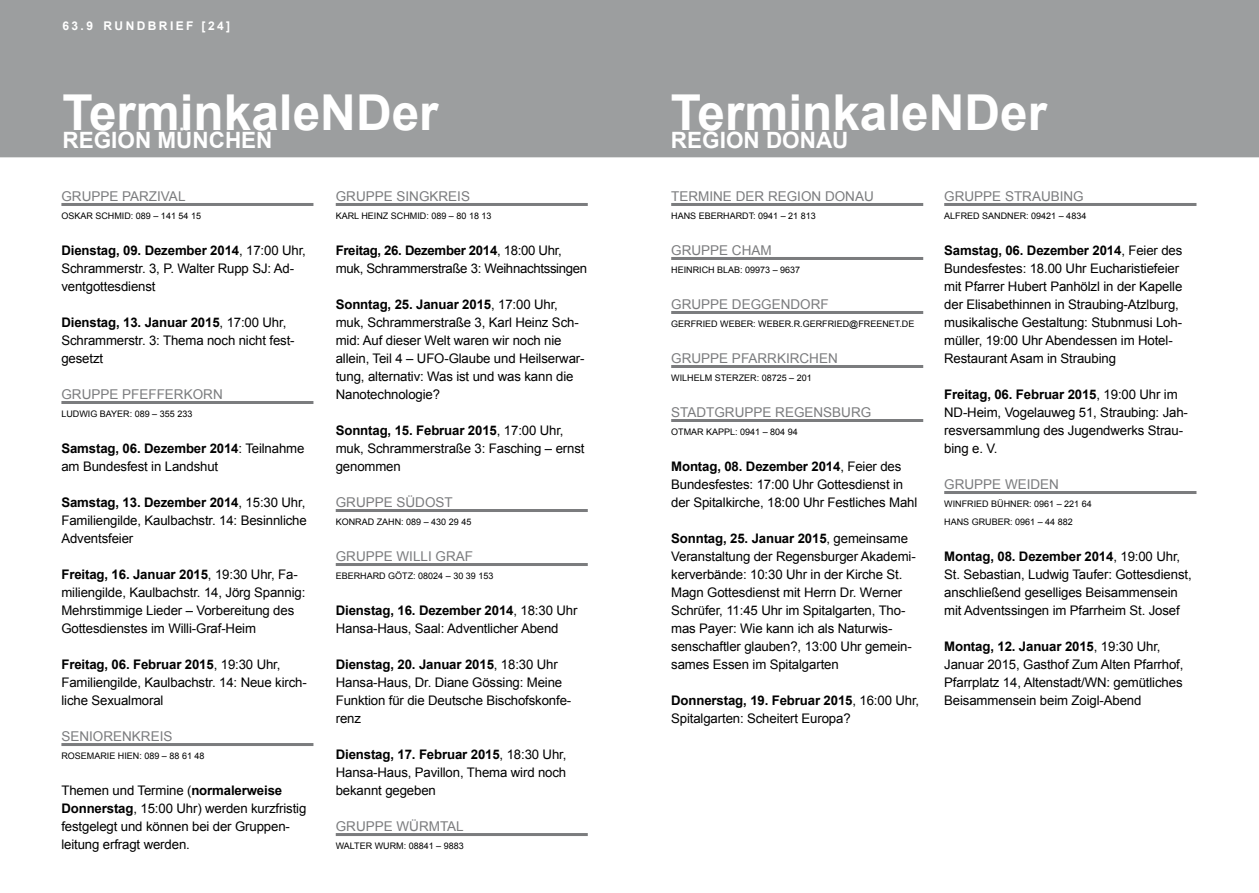
<style>
.page{position:relative;width:1259px;height:893px;background:#fff}
.page>*{position:absolute;margin:0;border:0;box-sizing:border-box;transform-origin:0 0}
.t1{font:700 49.5px "Arial";color:#fff}
.t2{font:700 22.5px "Arial";color:#fff}
.t3{font:13.5px "Arial";color:#7b7c7e}
.t4{font:13.2px/18px "Arial";letter-spacing:-.01em;color:#000}
.t5{font:700 12px "Arial";letter-spacing:.2em;color:#fff}
.t6{font:9px "Arial";color:#000}
.s1{font-weight:700}
</style>
<div class="page">
<hr style="left:671px;top:203px;width:252px;height:3px;background:#7b7c7e">
<hr style="left:671px;top:257px;width:252px;height:3px;background:#7b7c7e">
<hr style="left:671px;top:311px;width:252px;height:3px;background:#7b7c7e">
<hr style="left:671px;top:365px;width:252px;height:3px;background:#7b7c7e">
<hr style="left:671px;top:419px;width:252px;height:3px;background:#7b7c7e">
<div style="left:0;top:0;width:1259px;height:157px;background:#9c9e9f"></div>
<hr style="left:61px;top:203px;width:252px;height:3px;background:#7b7c7e">
<hr style="left:61px;top:401px;width:252px;height:3px;background:#7b7c7e">
<hr style="left:61px;top:743px;width:252px;height:3px;background:#7b7c7e">
<hr style="left:336px;top:203px;width:252px;height:3px;background:#7b7c7e">
<hr style="left:336px;top:509px;width:252px;height:3px;background:#7b7c7e">
<hr style="left:336px;top:563px;width:252px;height:3px;background:#7b7c7e">
<hr style="left:336px;top:833px;width:252px;height:3px;background:#7b7c7e">
<hr style="left:944px;top:203px;width:252px;height:3px;background:#7b7c7e">
<hr style="left:944px;top:491px;width:252px;height:3px;background:#7b7c7e">
<p class="t5" style="left:62px;top:17px;width:169px">63.9 RU ndb rief [24]</p>
<h1 class="t1" style="left:62px;top:79px;width:378px">TerminkaleNDer</h1>
<h2 class="t2" style="left:62px;top:125px;width:211px">Region München</h2>
<p class="t3" style="left:61px;top:187px;width:126px">GRUPPE PARZIVAL</p>
<p class="t6" style="left:61px;top:210px;width:14px">Oskar</p>
<p class="t6" style="left:95px;top:210px;width:14px">Schm</p>
<p class="t6" style="left:122px;top:210px;width:81px">id: 089 – 141 54 15</p>
<p class="t4" style="left:61px;top:241px;width:246px"><span class="s1">Dienstag, 09. Dezember 2014</span>, 17:00 Uhr,<br>Schrammerstr. 3, P. Walter Rupp SJ: Ad&shy;ventgottesdienst</p>
<p class="t4" style="left:61px;top:313px;width:235px"><span class="s1">Dienstag, 13. Januar 2015</span>, 17:00 Uhr,<br>Schrammerstr. 3: Thema noch nicht fest&shy;gesetzt</p>
<p class="t3" style="left:61px;top:385px;width:163px">GRUPPE PFEFFERKORN</p>
<p class="t6" style="left:61px;top:408px;width:13px">Ludw</p>
<p class="t6" style="left:88px;top:408px;width:106px">ig Bayer: 089 – 355 233</p>
<p class="t4" style="left:61px;top:439px;width:244px"><span class="s1">Samstag, 06. Dezember 2014</span>: Teilnahme am Bundesfest in Landshut</p>
<p class="t4" style="left:61px;top:493px;width:247px;text-align:justify"><span class="s1">Samstag, 13. Dezember 2014</span>, 15:30 Uhr, Familiengilde, Kaulbachstr. 14: Besinnliche Adventsfeier</p>
<p class="t4" style="left:61px;top:565px;width:245px"><span class="s1">Freitag, 16. Januar 2015</span>, 19:30 Uhr, Fa&shy;miliengilde, Kaulbachstr. 14, Jörg Spannig:<br>Mehrstimmige Lieder – Vorbereitung des Gottesdienstes im Willi-Graf-Heim</p>
<p class="t4" style="left:61px;top:655px;width:247px"><span class="s1">Freitag, 06. Februar 2015</span>, 19:30 Uhr,<br>Familiengilde, Kaulbachstr. 14: Neue kirch&shy;liche Sexualmoral</p>
<p class="t3" style="left:61px;top:727px;width:113px">SENIORENKREIS</p>
<p class="t6" style="left:61px;top:750px;width:14px">Rosemar</p>
<p class="t6" style="left:107px;top:750px;width:99px">ie Hien: 089 – 88 61 48</p>
<p class="t4" style="left:61px;top:781px;width:246px">Themen und Termine (<span class="s1">normalerweise Donnerstag</span>, 15:00 Uhr) werden kurzfristig festgelegt und können bei der Gruppen&shy;leitung erfragt werden.</p>
<p class="t3" style="left:336px;top:187px;width:136px">GRUPPE SI NGKREIS</p>
<p class="t6" style="left:336px;top:210px;width:13px">Karl</p>
<p class="t6" style="left:361px;top:210px;width:43px">Heinz Schm</p>
<p class="t6" style="left:417px;top:210px;width:76px">id: 089 – 80 18 13</p>
<p class="t4" style="left:336px;top:241px;width:253px"><span class="s1">Freitag, 26. Dezember 2014</span>, 18:00 Uhr, muk, Schrammerstraße 3: Weihnachtssingen</p>
<p class="t4" style="left:336px;top:295px;width:250px"><span class="s1">Sonntag, 25. Januar 2015</span>, 17:00 Uhr, muk, Schrammerstraße 3, Karl Heinz Sch&shy;mid: Auf dieser Welt waren wir noch nie allein, Teil 4 – UFO-Glaube und Heilserwar&shy;tung, alternativ: Was ist und was kann die Nanotechnologie?</p>
<p class="t4" style="left:336px;top:421px;width:250px"><span class="s1">Sonntag, 15. Februar 2015</span>, 17:00 Uhr, muk, Schrammerstraße 3: Fasching – ernst genommen</p>
<p class="t3" style="left:336px;top:493px;width:119px">GRUPPE SÜDOST</p>
<p class="t6" style="left:336px;top:516px;width:14px">Konrad</p>
<p class="t6" style="left:377px;top:516px;width:13px">Zahn</p>
<p class="t6" style="left:401px;top:516px;width:72px">: 089 – 430 29 45</p>
<p class="t3" style="left:336px;top:547px;width:139px">GRUPPE WI LLI GRAF</p>
<p class="t6" style="left:336px;top:570px;width:14px">Eberhard</p>
<p class="t6" style="left:388px;top:570px;width:14px">Götz</p>
<p class="t6" style="left:413px;top:570px;width:82px">: 08024 – 30 39 153</p>
<p class="t4" style="left:336px;top:601px;width:243px"><span class="s1">Dienstag, 16. Dezember 2014</span>, 18:30 Uhr<br>Hansa-Haus, Saal: Adventlicher Abend</p>
<p class="t4" style="left:336px;top:655px;width:237px"><span class="s1">Dienstag, 20. Januar 2015</span>, 18:30 Uhr<br>Hansa-Haus, Dr. Diane Gössing: Meine<br>Funktion für die Deutsche Bischofskonfe&shy;renz</p>
<p class="t4" style="left:336px;top:745px;width:232px;text-align:justify"><span class="s1">Dienstag, 17. Februar 2015</span>, 18:30 Uhr, Hansa-Haus, Pavillon, Thema wird noch bekannt gegeben</p>
<p class="t3" style="left:336px;top:817px;width:130px">GRUPPE WÜRMTAL</p>
<p class="t6" style="left:336px;top:840px;width:15px">Walter</p>
<p class="t6" style="left:375px;top:840px;width:16px">Wurm</p>
<p class="t6" style="left:404px;top:840px;width:62px">: 08841 – 9883</p>
<h1 class="t1" style="left:671px;top:79px;width:378px">TerminkaleNDer</h1>
<h2 class="t2" style="left:671px;top:125px;width:179px">Reg ion Donau</h2>
<p class="t3" style="left:671px;top:187px;width:204px">TERMI NE DER REGION DONAU</p>
<p class="t6" style="left:671px;top:210px;width:14px">Hans</p>
<p class="t6" style="left:698px;top:210px;width:14px">Eberhardt</p>
<p class="t6" style="left:753px;top:210px;width:64px">: 0941 – 21 813</p>
<p class="t3" style="left:671px;top:241px;width:102px">GRUPPE CHAM</p>
<p class="t6" style="left:671px;top:264px;width:59px">Heinrich Blab</p>
<p class="t6" style="left:740px;top:264px;width:62px">: 09973 – 9637</p>
<p class="t3" style="left:671px;top:295px;width:159px">GRUPPE DEGGENDORF</p>
<p class="t6" style="left:671px;top:318px;width:14px">Gerfr</p>
<p class="t6" style="left:702px;top:318px;width:33px">ied Weber</p>
<p class="t6" style="left:753px;top:318px;width:13px">: weber</p>
<p class="t6" style="left:791px;top:318px;width:19px">.r.gerfr</p>
<p class="t6" style="left:834px;top:318px;width:32px">ied@freenet</p>
<p class="t6" style="left:899px;top:318px;width:10px">.de</p>
<p class="t3" style="left:671px;top:349px;width:168px">GRUPPE PFARRKI RCHEN</p>
<p class="t6" style="left:671px;top:372px;width:18px">Wilhelm</p>
<p class="t6" style="left:714px;top:372px;width:13px">Sterzer</p>
<p class="t6" style="left:757px;top:372px;width:57px">: 08725 – 201</p>
<p class="t3" style="left:671px;top:403px;width:202px">STADTGRUPPE REGENSBURG</p>
<p class="t6" style="left:671px;top:426px;width:15px">Otmar</p>
<p class="t6" style="left:706px;top:426px;width:13px">Kappl</p>
<p class="t6" style="left:735px;top:426px;width:64px">: 0941 – 804 94</p>
<p class="t4" style="left:671px;top:457px;width:248px"><span class="s1">Montag, 08. Dezember 2014</span>, Feier des<br>Bundesfestes: 17:00 Uhr Gottesdienst in der Spitalkirche, 18:00 Uhr Festliches Mahl</p>
<p class="t4" style="left:671px;top:529px;width:246px"><span class="s1">Sonntag, 25. Januar 2015</span>, gemeinsame Veranstaltung der Regensburger Akademi&shy;kerverbände: 10:30 Uhr in der Kirche St.<br>Magn Gottesdienst mit Herrn Dr. Werner Schrüfer, 11:45 Uhr im Spitalgarten, Tho&shy;mas Payer: Wie kann ich als Naturwis&shy;senschaftler glauben?, 13:00 Uhr gemein&shy;sames Essen im Spitalgarten</p>
<p class="t4" style="left:671px;top:691px;width:249px"><span class="s1">Donnerstag, 19. Februar 2015</span>, 16:00 Uhr,<br>Spitalgarten: Scheitert Europa?</p>
<p class="t3" style="left:944px;top:187px;width:141px">GRUPPE STRAUBI NG</p>
<p class="t6" style="left:944px;top:210px;width:13px">Alfred</p>
<p class="t6" style="left:982px;top:210px;width:14px">Sandner</p>
<p class="t6" style="left:1026px;top:210px;width:62px">: 09421 – 4834</p>
<p class="t4" style="left:944px;top:241px;width:240px"><span class="s1">Samstag, 06. Dezember 2014</span>, Feier des Bundesfestes: 18.00 Uhr Eucharistiefeier mit Pfarrer Hubert Panhölzl in der Kapelle der Elisabethinnen in Straubing-Atzlburg, musikalische Gestaltung: Stubnmusi Loh&shy;müller, 19:00 Uhr Abendessen im Hotel-Restaurant Asam in Straubing</p>
<p class="t4" style="left:944px;top:385px;width:245px"><span class="s1">Freitag, 06. Februar 2015</span>, 19:00 Uhr im<br>ND-Heim, Vogelauweg 51, Straubing: Jah&shy;resversammlung des Jugendwerks Strau&shy;bing e. V.</p>
<p class="t3" style="left:944px;top:475px;width:116px">GRUPPE WEI DEN</p>
<p class="t6" style="left:944px;top:498px;width:18px">Winfr</p>
<p class="t6" style="left:973px;top:498px;width:31px">ied Bühner</p>
<p class="t6" style="left:1029px;top:498px;width:64px">: 0961 – 221 64</p>
<p class="t6" style="left:944px;top:516px;width:14px">Hans</p>
<p class="t6" style="left:971px;top:516px;width:15px">Gruber</p>
<p class="t6" style="left:1010px;top:516px;width:64px">: 0961 – 44 882</p>
<p class="t4" style="left:944px;top:547px;width:249px"><span class="s1">Montag, 08. Dezember 2014</span>, 19:00 Uhr, St. Sebastian, Ludwig Taufer: Gottesdienst, anschließend geselliges Beisammensein mit Adventssingen im Pfarrheim St. Josef</p>
<p class="t4" style="left:944px;top:637px;width:241px"><span class="s1">Montag, 12. Januar 2015</span>, 19:30 Uhr, Januar 2015, Gasthof Zum Alten Pfarrhof, Pfarrplatz 14, Altenstadt/WN: gemütliches Beisammensein beim Zoigl-Abend</p>
</div>
